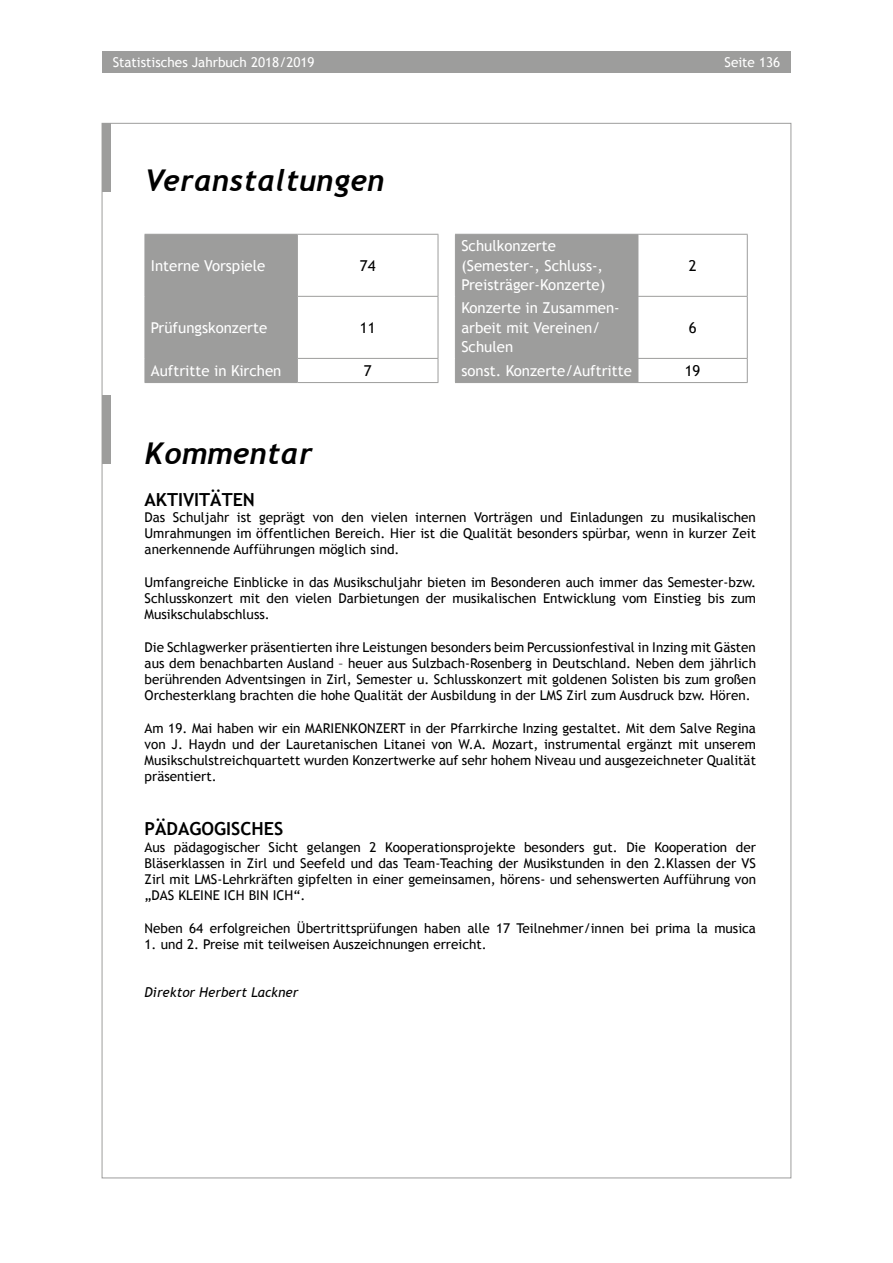
<style>
.page{position:relative;width:893px;height:1263px;background:#fff}
.page>*{position:absolute;margin:0;border:0;box-sizing:border-box;transform-origin:0 0}
.t1{font:italic 700 30px "Trebuchet";letter-spacing:.015em;color:#000}
.t2{font:700 18px "Trebuchet MS";color:#000}
.t3{font:15px/19.5px "Trebuchet MS";color:#fff}
.t4{font:15px "Trebuchet MS";color:#000}
.t5{font:13.5px/16.2px "Trebuchet MS";color:#000;text-align:justify}
.t6{font:13.5px "Trebuchet MS";color:#fff}
.t7{font:italic 13.5px "Trebuchet MS";color:#000}
</style>
<div class="page">
<div style="left:102px;top:51px;width:689px;height:21px;background:#9d9d9c"></div>
<div style="left:102px;top:123px;width:9px;height:68px;background:#9d9d9c"></div>
<div style="left:102px;top:395px;width:9px;height:68px;background:#9d9d9c"></div>
<svg style="left:146px;top:234px;width:492px;height:149px;fill:#9d9d9c"></svg>
<hr style="left:145px;top:234px;width:152px;height:1px;background:#9d9d9c">
<hr style="left:145px;top:235px;width:1px;height:61px;background:#9d9d9c">
<hr style="left:297px;top:234px;width:141px;height:1px;background:#9d9d9c">
<hr style="left:297px;top:235px;width:1px;height:61px;background:#9d9d9c">
<hr style="left:438px;top:235px;width:1px;height:61px;background:#9d9d9c">
<hr style="left:145px;top:296px;width:152px;height:1px;background:#9d9d9c">
<hr style="left:145px;top:297px;width:1px;height:61px;background:#9d9d9c">
<hr style="left:297px;top:296px;width:141px;height:1px;background:#9d9d9c">
<hr style="left:297px;top:297px;width:1px;height:61px;background:#9d9d9c">
<hr style="left:438px;top:297px;width:1px;height:61px;background:#9d9d9c">
<hr style="left:145px;top:358px;width:152px;height:1px;background:#9d9d9c">
<svg style="left:145px;top:359px;width:1px;height:23px"></svg>
<hr style="left:297px;top:358px;width:141px;height:1px;background:#9d9d9c">
<svg style="left:297px;top:359px;width:1px;height:23px"></svg>
<svg style="left:438px;top:359px;width:1px;height:23px"></svg>
<hr style="left:145px;top:382px;width:152px;height:1px;background:#9d9d9c">
<hr style="left:297px;top:382px;width:141px;height:1px;background:#9d9d9c">
<hr style="left:455px;top:234px;width:183px;height:1px;background:#9d9d9c">
<hr style="left:455px;top:235px;width:1px;height:61px;background:#9d9d9c">
<hr style="left:638px;top:234px;width:110px;height:1px;background:#9d9d9c">
<hr style="left:638px;top:235px;width:1px;height:61px;background:#9d9d9c">
<hr style="left:747px;top:235px;width:1px;height:61px;background:#9d9d9c">
<hr style="left:455px;top:296px;width:183px;height:1px;background:#9d9d9c">
<hr style="left:455px;top:297px;width:1px;height:61px;background:#9d9d9c">
<hr style="left:638px;top:296px;width:110px;height:1px;background:#9d9d9c">
<hr style="left:638px;top:297px;width:1px;height:61px;background:#9d9d9c">
<hr style="left:747px;top:297px;width:1px;height:61px;background:#9d9d9c">
<hr style="left:455px;top:358px;width:183px;height:1px;background:#9d9d9c">
<svg style="left:455px;top:359px;width:1px;height:23px"></svg>
<hr style="left:638px;top:358px;width:110px;height:1px;background:#9d9d9c">
<svg style="left:638px;top:359px;width:1px;height:23px"></svg>
<svg style="left:747px;top:359px;width:1px;height:23px"></svg>
<hr style="left:455px;top:382px;width:183px;height:1px;background:#9d9d9c">
<hr style="left:638px;top:382px;width:110px;height:1px;background:#9d9d9c">
<p class="t6" style="left:113px;top:54px;width:204px">Statistisches Jahrbuch 2018/2019</p>
<p class="t6" style="left:725px;top:54px;width:57px">Seite 136</p>
<h1 class="t1" style="left:145px;top:162px;width:241px">Veranstaltungen</h1>
<p class="t3" style="left:151px;top:256px;width:116px">Interne Vorspiele</p>
<p class="t4" style="left:360px;top:257px;width:17px">74</p>
<p class="t3" style="left:151px;top:318px;width:118px">Prüfungskonzerte</p>
<p class="t4" style="left:360px;top:319px;width:17px">11</p>
<p class="t3" style="left:461px;top:236px;width:145px">Schulkonzerte (Semester-, Schluss-,<br>Preisträger-Konzerte)</p>
<p class="t3" style="left:461px;top:298px;width:160px">Konzerte in Zusammen&shy;arbeit mit Vereinen/<br>Schulen</p>
<p class="t4" style="left:689px;top:257px;width:9px">2</p>
<p class="t4" style="left:689px;top:319px;width:9px">6</p>
<p class="t3" style="left:151px;top:361px;width:132px">Auftritte in Kirchen</p>
<p class="t4" style="left:364px;top:362px;width:9px">7</p>
<p class="t3" style="left:461px;top:361px;width:172px">sonst. Konzerte/Auftritte</p>
<p class="t4" style="left:685px;top:362px;width:17px">19</p>
<h1 class="t1" style="left:145px;top:435px;width:169px">Kommentar</h1>
<h2 class="t2" style="left:145px;top:488px;width:112px">AKTIVITÄTEN</h2>
<p class="t5" style="left:145px;top:509px;width:613px">Das Schuljahr ist geprägt von den vielen internen Vorträgen und Einladungen zu musikalischen Umrahmungen im öffentlichen Bereich. Hier ist die Qualität besonders spürbar, wenn in kurzer Zeit anerkennende Aufführungen möglich sind.</p>
<p class="t5" style="left:145px;top:574px;width:613px">Umfangreiche Einblicke in das Musikschuljahr bieten im Besonderen auch immer das Semester-bzw.<br>Schlusskonzert mit den vielen Darbietungen der musikalischen Entwicklung vom Einstieg bis zum Musikschulabschluss.</p>
<p class="t5" style="left:145px;top:639px;width:613px">Die Schlagwerker präsentierten ihre Leistungen besonders beim Percussionfestival in Inzing mit Gästen aus dem benachbarten Ausland – heuer aus Sulzbach-Rosenberg in Deutschland. Neben dem jährlich berührenden Adventsingen in Zirl, Semester u. Schlusskonzert mit goldenen Solisten bis zum großen Orchesterklang brachten die hohe Qualität der Ausbildung in der LMS Zirl zum Ausdruck bzw. Hören.</p>
<p class="t5" style="left:145px;top:720px;width:613px">Am 19. Mai haben wir ein MARIENKONZERT in der Pfarrkirche Inzing gestaltet. Mit dem Salve Regina von J. Haydn und der Lauretanischen Litanei von W.A. Mozart, instrumental ergänzt mit unserem Musikschulstreichquartett wurden Konzertwerke auf sehr hohem Niveau und ausgezeichneter Qualität präsentiert.</p>
<h2 class="t2" style="left:145px;top:818px;width:140px">PÄDAGOGISCHES</h2>
<p class="t5" style="left:145px;top:839px;width:613px">Aus pädagogischer Sicht gelangen 2 Kooperationsprojekte besonders gut. Die Kooperation der Bläserklassen in Zirl und Seefeld und das Team-Teaching der Musikstunden in den 2.Klassen der VS Zirl mit LMS-Lehrkräften gipfelten in einer gemeinsamen, hörens- und sehenswerten Aufführung von „DAS KLEINE ICH BIN ICH“.</p>
<p class="t5" style="left:145px;top:920px;width:613px">Neben 64 erfolgreichen Übertrittsprüfungen haben alle 17 Teilnehmer/innen bei prima la musica</p>
<p class="t5" style="left:145px;top:936px;width:344px">1. und 2. Preise mit teilweisen Auszeichnungen erreicht.</p>
<p class="t7" style="left:145px;top:984px;width:155px">Direktor Herbert Lackner</p>
</div>
